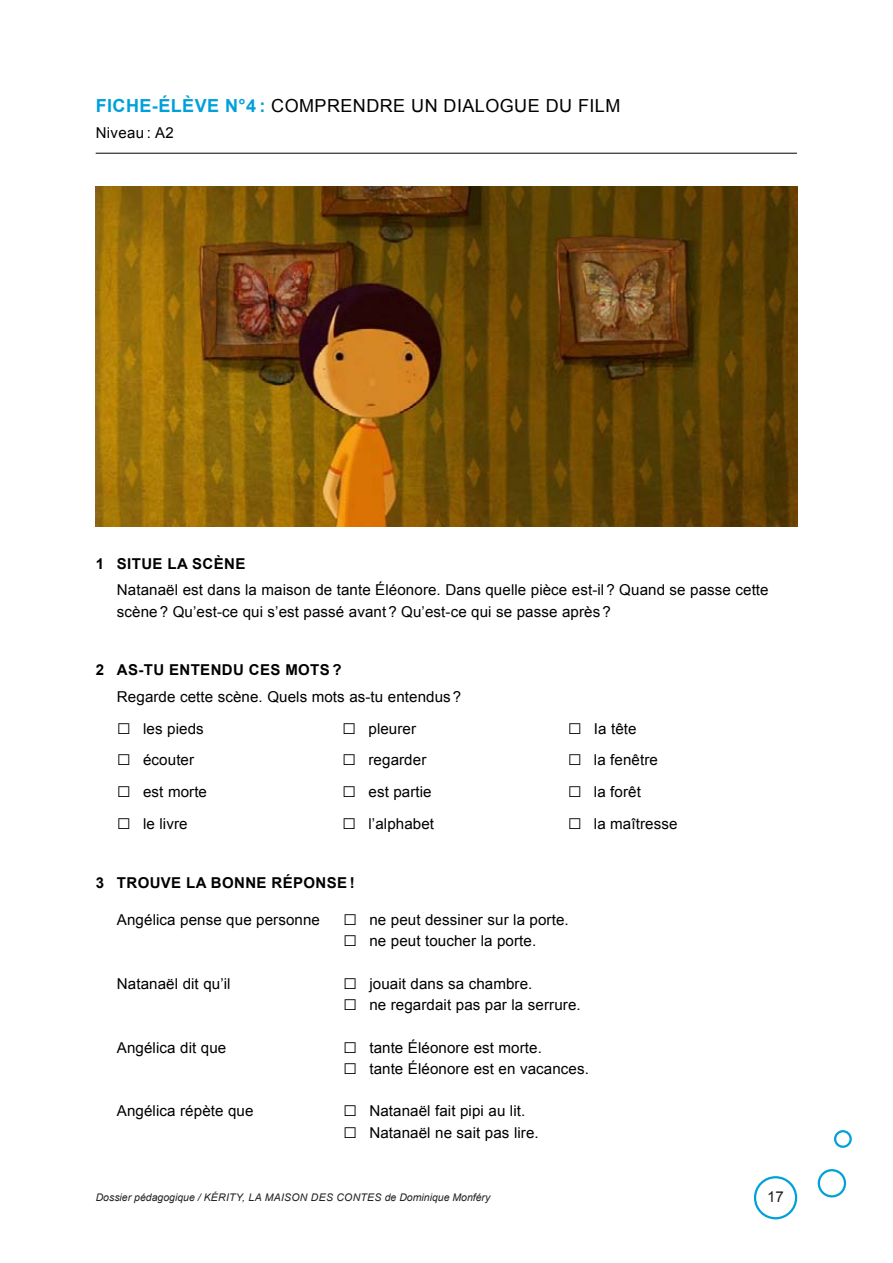
<style>
.page{position:relative;width:893px;height:1263px;background:#fff}
.page>*{position:absolute;margin:0;border:0;box-sizing:border-box;transform-origin:0 0}
.t1{font:18px "Arial";letter-spacing:.025em;color:#000}
.t2{font:15px/21.3px "Arial";letter-spacing:.005em;color:#000}
.t3{font:700 15px "Arial";letter-spacing:.025em;color:#000}
.t4{font:15px "Arial";letter-spacing:.025em;color:#000}
.t5{font:15px "Arial";color:#231f20}
.t6{font:italic 10.5px "Arial";letter-spacing:.005em;color:#231f20}
.s1{font-weight:700;color:#00a0da}
.s2{font-size:23.25px}
</style>
<div class="page">
<div style="left:754px;top:1176px;width:43px;height:43px;border:2px solid #00a0da;border-radius:50%"></div>
<div style="left:818px;top:1169px;width:28px;height:28px;border:2px solid #00a0da;border-radius:50%"></div>
<svg style="left:835px;top:1131px;width:16px;height:16px"></svg>
<div style="left:834px;top:1130px;width:18px;height:18px;border:2px solid #00a0da;border-radius:50%"></div>
<hr style="left:96px;top:153px;width:701px;height:1px;background:#000">
<img style="left:96px;top:186px;width:701px;height:340px">
<p class="t1" style="left:96px;top:94px;width:526px"><span class="s1">FICHE-ÉLÈVE N°4 :</span> COMPRENDRE UN DIALOGUE DU FILM</p>
<p class="t4" style="left:96px;top:123px;width:80px">Niveau : A2</p>
<p class="t3" style="left:96px;top:554px;width:151px">1 SITU E LA SCÈNE</p>
<p class="t2" style="left:117px;top:580px;width:653px">Natanaël est dans la maison de tante Éléonore. Dans quelle pièce est-il? Quand se passe cette scène? Qu’est-ce qui s’est passé avant? Qu’est-ce qui se passe après?</p>
<p class="t3" style="left:96px;top:660px;width:247px">2 AS-TU ENTENDU CES MOTS?</p>
<p class="t2" style="left:117px;top:686px;width:346px">Regarde cette scène. Quels mots as-tu entendus?</p>
<p class="t2" style="left:117px;top:718px;width:88px"><span class="s2">□</span> les pieds</p>
<p class="t2" style="left:342px;top:718px;width:75px"><span class="s2">□</span> pleurer</p>
<p class="t2" style="left:568px;top:718px;width:70px"><span class="s2">□</span> Ia tête</p>
<p class="t2" style="left:117px;top:750px;width:79px"><span class="s2">□</span> écouter</p>
<p class="t2" style="left:342px;top:750px;width:86px"><span class="s2">□</span> regarder</p>
<p class="t2" style="left:568px;top:750px;width:92px"><span class="s2">□</span> la fenêtre</p>
<p class="t2" style="left:117px;top:781px;width:92px"><span class="s2">□</span> est morte</p>
<p class="t2" style="left:342px;top:781px;width:91px"><span class="s2">□</span> est partie</p>
<p class="t2" style="left:568px;top:781px;width:75px"><span class="s2">□</span> la forêt</p>
<p class="t2" style="left:117px;top:813px;width:72px"><span class="s2">□</span> le livre</p>
<p class="t2" style="left:342px;top:813px;width:93px"><span class="s2">□</span> l’alphabet</p>
<p class="t2" style="left:568px;top:813px;width:111px"><span class="s2">□</span> la maîtresse</p>
<p class="t3" style="left:96px;top:872px;width:54px">3 TROUV</p>
<p class="t3" style="left:171px;top:872px;width:63px">E LA BONN</p>
<p class="t3" style="left:257px;top:872px;width:38px">E RÉPON</p>
<p class="t3" style="left:327px;top:872px;width:30px">SE!</p>
<p class="t2" style="left:117px;top:909px;width:453px">Angélica pense que personne <span class="s2">□</span> ne peut dessiner sur la porte.</p>
<p class="t2" style="left:343px;top:930px;width:195px"><span class="s2">□</span> ne peut toucher la porte.</p>
<p class="t2" style="left:117px;top:973px;width:115px">Natanaël dit qu’il</p>
<p class="t2" style="left:343px;top:973px;width:191px"><span class="s2">□</span> jouait dans sa chambre.</p>
<p class="t2" style="left:343px;top:994px;width:239px"><span class="s2">□</span> ne regardait pas par la serrure.</p>
<p class="t2" style="left:117px;top:1037px;width:111px">Angélica dit que</p>
<p class="t2" style="left:343px;top:1037px;width:200px"><span class="s2">□</span> tante Éléonore est morte.</p>
<p class="t2" style="left:343px;top:1058px;width:247px"><span class="s2">□</span> tante Éléonore est en vacances.</p>
<p class="t2" style="left:117px;top:1100px;width:138px">Angélica répète que</p>
<p class="t2" style="left:343px;top:1100px;width:184px"><span class="s2">□</span> Natanaël fait pipi au lit.</p>
<p class="t2" style="left:343px;top:1122px;width:197px"><span class="s2">□</span> Natanaël ne sait pas lire.</p>
<p class="t6" style="left:96px;top:1191px;width:397px">Dossier pédagogique / Kérity, la maison d es contes de Dominique Monféry</p>
<p class="t5" style="left:767px;top:1186px;width:18px">17</p>
</div>
